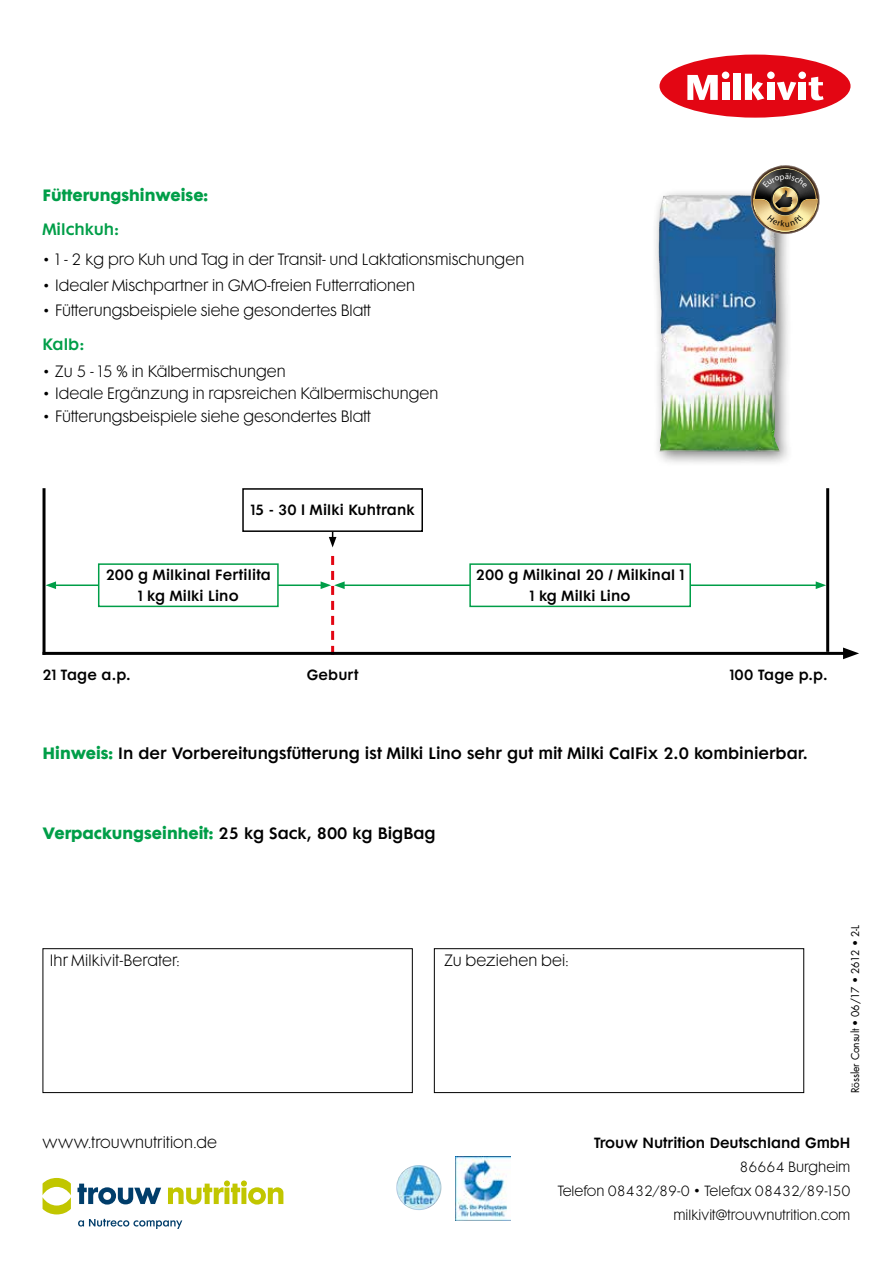
<style>
.page{position:relative;width:893px;height:1263px;background:#fff}
.page>*{position:absolute;margin:0;border:0;box-sizing:border-box;transform-origin:0 0}
.t1{font:300 15px "Futura Maxi Std";color:#000}
.t2{font:600 15px "Futura Maxi Std";color:#000}
.t3{font:700 15px "Futura Maxi Std";color:#009e48}
.t4{font:600 15px "Futura Maxi Std";color:#009e48}
.t5{font:600 13.5px/20.4px "Futura Maxi Std";letter-spacing:.01em;color:#000;text-align:center}
.t6{font:300 13.5px/24px "Futura Maxi Std";color:#000;text-align:right}
.t7{font:10.5px "Futura Std";letter-spacing:-.02em;color:#000}
.s1{font-weight:700;color:#009e48}
.s2{font-size:15px}
</style>
<div class="page">
<img style="left:455px;top:1157px;width:56px;height:63px">
<img style="left:396px;top:1165px;width:45px;height:45px">
<svg style="left:78px;top:1219px;width:104px;height:10px"></svg>
<svg style="left:43px;top:1178px;width:28px;height:36px"></svg>
<svg style="left:78px;top:1183px;width:83px;height:21px"></svg>
<svg style="left:168px;top:1180px;width:115px;height:24px"></svg>
<div style="left:659px;top:55px;width:191px;height:63px;background:#e30613;border-radius:50%"></div>
<svg style="left:687px;top:75px;width:31px;height:25px"></svg>
<div style="left:722px;top:72px;width:7px;height:7px;background:#fff;border-radius:50%"></div>
<div style="left:722px;top:82px;width:7px;height:18px;background:#fff"></div>
<div style="left:733px;top:74px;width:8px;height:26px;background:#fff"></div>
<svg style="left:745px;top:74px;width:19px;height:26px"></svg>
<div style="left:767px;top:72px;width:8px;height:7px;background:#fff;border-radius:50%"></div>
<div style="left:767px;top:82px;width:7px;height:18px;background:#fff"></div>
<svg style="left:777px;top:82px;width:19px;height:18px"></svg>
<div style="left:798px;top:72px;width:8px;height:7px;background:#fff;border-radius:50%"></div>
<div style="left:799px;top:82px;width:7px;height:18px;background:#fff"></div>
<svg style="left:809px;top:77px;width:15px;height:23px"></svg>
<div style="left:434px;top:948px;width:370px;height:145px;border:1px solid #000"></div>
<div style="left:43px;top:948px;width:370px;height:145px;border:1px solid #000"></div>
<div style="left:651px;top:188px;width:143px;height:279px;background:#000;opacity:.5"></div>
<img style="left:658px;top:195px;width:16px;height:245px">
<hr style="left:43px;top:488px;width:3px;height:167px;background:#000">
<hr style="left:43px;top:652px;width:806px;height:3px;background:#000">
<svg style="left:843px;top:647px;width:16px;height:12px"></svg>
<hr style="left:826px;top:488px;width:3px;height:164px;background:#000">
<hr style="left:342px;top:584px;width:476px;height:2px;background:#009e48">
<svg style="left:816px;top:581px;width:10px;height:8px"></svg>
<hr style="left:54px;top:584px;width:269px;height:2px;background:#009e48">
<svg style="left:46px;top:581px;width:10px;height:8px"></svg>
<svg style="left:321px;top:556px;width:24px;height:99px"></svg>
<div style="left:242px;top:488px;width:181px;height:44px;border:2px solid #000"></div>
<svg style="left:329px;top:532px;width:7px;height:15px"></svg>
<div style="left:99px;top:564px;width:179px;height:42px;background:#fff"></div>
<div style="left:98px;top:563px;width:181px;height:44px;border:2px solid #009e48"></div>
<div style="left:470px;top:564px;width:220px;height:42px;background:#fff"></div>
<div style="left:469px;top:563px;width:222px;height:44px;border:2px solid #009e48"></div>
<svg style="left:751px;top:165px;width:69px;height:69px"></svg>
<p class="t3" style="left:43px;top:185px;width:167px">Fütterungshinweise:</p>
<p class="t4" style="left:43px;top:220px;width:78px">Milchkuh:</p>
<p class="t1" style="left:43px;top:250px;width:483px">• 1 - 2 kg pro Kuh und Tag in der Transit- und Laktationsmischungen</p>
<p class="t1" style="left:43px;top:276px;width:374px">• Idealer Mischpartner in GMO-freien Futterrationen</p>
<p class="t1" style="left:43px;top:301px;width:330px">• Fütterungsbeispiele siehe gesondertes Blatt</p>
<p class="t4" style="left:43px;top:334px;width:43px">Kalb:</p>
<p class="t1" style="left:43px;top:362px;width:245px">• Zu 5 - 15 % in Kälbermischungen</p>
<p class="t1" style="left:43px;top:384px;width:397px">• Ideale Ergänzung in rapsreichen Kälbermischungen</p>
<p class="t1" style="left:43px;top:407px;width:330px">• Fütterungsbeispiele siehe gesondertes Blatt</p>
<p class="t5" style="left:251px;top:500px;width:165px">15 - 30 l Milki Kuhtrank</p>
<p class="t5" style="left:106px;top:565px;width:167px">200 g Milkinal Fertilita<br>1 kg Milki Lino</p>
<p class="t5" style="left:476px;top:565px;width:210px">200 g Milkinal 20 / Milkinal 1<br>1 kg Milki Lino</p>
<p class="t5" style="left:43px;top:665px;width:90px">21 Tage a.p.</p>
<p class="t5" style="left:307px;top:665px;width:53px">Geburt</p>
<p class="t5" style="left:730px;top:665px;width:99px">100 Tage p.p.</p>
<p class="t2" style="left:43px;top:743px;width:767px"><span class="s1">Hinweis:</span> In der Vorbereitungsfütterung ist Milki Lino sehr gut mit Milki CalFix 2.0 kombinierbar.</p>
<p class="t2" style="left:43px;top:824px;width:395px"><span class="s1">Verpackungseinheit:</span> 25 kg Sack, 800 kg BigBag</p>
<p class="t1" style="left:50px;top:951px;width:132px">Ihr Milkivit-Berater:</p>
<p class="t1" style="left:445px;top:951px;width:126px">Zu beziehen bei:</p>
<p class="t7" style="left:848px;top:1093px;width:169px;rotate:-90deg">Rössler Consult • 06/17 • 2612 • 2-L</p>
<p class="t1" style="left:43px;top:1133px;width:176px">www.trouwnutrition.de</p>
<p class="t5" style="left:594px;top:1133px;width:258px">Trouw Nutrition Deutschland GmbH</p>
<p class="t6" style="left:558px;top:1155px;width:294px">86664 Burgheim<br>Telefon 08432/89-0 <span class="s2">•</span> Telefax 08432/89-150 milkivit@trouwnutrition.com</p>
</div>
